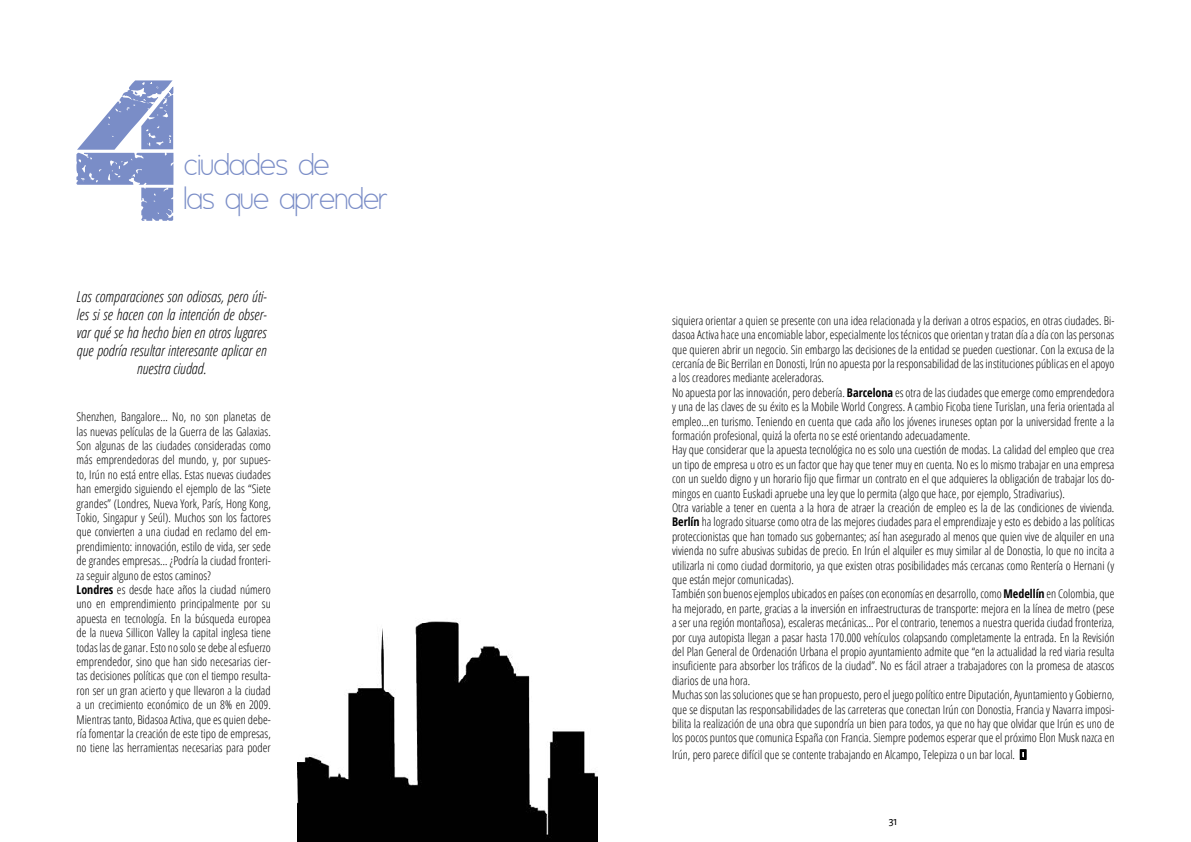
<style>
.page{position:relative;width:1191px;height:842px;background:#fff}
.page>*{position:absolute;margin:0;border:0;box-sizing:border-box;transform-origin:0 0}
.t1{font:200px "Captureit";color:#7a8dc7}
.t2{font:100 38px "Asenine";color:#7a8dc7;scale:1.22 1}
.t3{font:italic 300 15px/18px "Open Sans Condensed";color:#000;text-align:center}
.t4{font:300 12px/14.4px "Open Sans Condensed";color:#000}
.t5{font:12px "Alegreya Sans";color:#000}
.s1{font-weight:700}
</style>
<div class="page">
<img style="left:298px;top:621px;width:299px;height:221px">
<svg style="left:1019px;top:749px;width:8px;height:11px"></svg>
<h1 class="t1" style="left:77px;top:39px;width:106px">4</h1>
<h2 class="t2" style="left:184px;top:145px;width:120px">ciudades de</h2>
<h2 class="t2" style="left:184px;top:179px;width:168px">las que aprender</h2>
<p class="t3" style="left:77px;top:287px;width:192px">Las comparaciones son odiosas, pero úti&shy;les si se hacen con la intención de obser&shy;var qué se ha hecho bien en otros lugares que podría resultar interesante aplicar en nuestra ciudad.</p>
<p class="t4" style="left:77px;top:409px;width:196px">Shenzhen, Bangalore… No, no son planetas de las nuevas películas de la Guerra de las Galaxias.<br>Son algunas de las ciudades consideradas como más emprendedoras del mundo, y, por supues&shy;to, Irún no está entre ellas. Estas nuevas ciudades han emergido siguiendo el ejemplo de las “Siete grandes” (Londres, Nueva York, París, Hong Kong, Tokio, Singapur y Seúl). Muchos son los factores que convierten a una ciudad en reclamo del em&shy;prendimiento: innovación, estilo de vida, ser sede de grandes empresas… ¿Podría la ciudad fronteri&shy;za seguir alguno de estos caminos?<br><span class="s1">Londres</span> es desde hace años la ciudad número uno en emprendimiento principalmente por su apuesta en tecnología. En la búsqueda europea de la nueva Sillicon Valley la capital inglesa tiene todas las de ganar. Esto no solo se debe al esfuerzo emprendedor, sino que han sido necesarias cier&shy;tas decisiones políticas que con el tiempo resulta&shy;ron ser un gran acierto y que llevaron a la ciudad a un crecimiento económico de un 8% en 2009.<br>Mientras tanto, Bidasoa Activa, que es quien debe&shy;ría fomentar la creación de este tipo de empresas, no tiene las herramientas necesarias para poder</p>
<p class="t4" style="left:672px;top:313px;width:444px">siquiera orientar a quien se presente con una idea relacionada y la derivan a otros espacios, en otras ciudades. Bi&shy;dasoa Activa hace una encomiable labor, especialmente los técnicos que orientan y tratan día a día con las personas que quieren abrir un negocio. Sin embargo las decisiones de la entidad se pueden cuestionar. Con la excusa de la cercanía de Bic Berrilan en Donosti, Irún no apuesta por la responsabilidad de las instituciones públicas en el apoyo a los creadores mediante aceleradoras.<br>No apuesta por las innovación, pero debería. <span class="s1">Barcelona</span> es otra de las ciudades que emerge como emprendedora y una de las claves de su éxito es la Mobile World Congress. A cambio Ficoba tiene Turislan, una feria orientada al empleo…en turismo. Teniendo en cuenta que cada año los jóvenes iruneses optan por la universidad frente a la formación profesional, quizá la oferta no se esté orientando adecuadamente.<br>Hay que considerar que la apuesta tecnológica no es solo una cuestión de modas. La calidad del empleo que crea un tipo de empresa u otro es un factor que hay que tener muy en cuenta. No es lo mismo trabajar en una empresa con un sueldo digno y un horario fijo que firmar un contrato en el que adquieres la obligación de trabajar los do&shy;mingos en cuanto Euskadi apruebe una ley que lo permita (algo que hace, por ejemplo, Stradivarius).<br>Otra variable a tener en cuenta a la hora de atraer la creación de empleo es la de las condiciones de vivienda.<br><span class="s1">Berlín</span> ha logrado situarse como otra de las mejores ciudades para el emprendizaje y esto es debido a las políticas proteccionistas que han tomado sus gobernantes; así han asegurado al menos que quien vive de alquiler en una vivienda no sufre abusivas subidas de precio. En Irún el alquiler es muy similar al de Donostia, lo que no incita a utilizarla ni como ciudad dormitorio, ya que existen otras posibilidades más cercanas como Rentería o Hernani (y que están mejor comunicadas).<br>También son buenos ejemplos ubicados en países con economías en desarrollo, como <span class="s1">Medellín</span> en Colombia, que ha mejorado, en parte, gracias a la inversión en infraestructuras de transporte: mejora en la línea de metro (pese a ser una región montañosa), escaleras mecánicas… Por el contrario, tenemos a nuestra querida ciudad fronteriza, por cuya autopista llegan a pasar hasta 170.000 vehículos colapsando completamente la entrada. En la Revisión del Plan General de Ordenación Urbana el propio ayuntamiento admite que “en la actualidad la red viaria resulta insuficiente para absorber los tráficos de la ciudad”. No es fácil atraer a trabajadores con la promesa de atascos diarios de una hora.<br>Muchas son las soluciones que se han propuesto, pero el juego político entre Diputación, Ayuntamiento y Gobierno, que se disputan las responsabilidades de las carreteras que conectan Irún con Donostia, Francia y Navarra imposi&shy;bilita la realización de una obra que supondría un bien para todos, ya que no hay que olvidar que Irún es uno de los pocos puntos que comunica España con Francia. Siempre podemos esperar que el próximo Elon Musk nazca en</p>
<p class="t4" style="left:672px;top:747px;width:356px">Irún, pero parece difícil que se contente trabajando en Alcampo, Telepizza o un bar local. ▀</p>
<p class="t5" style="left:888px;top:813px;width:11px">31</p>
</div>
